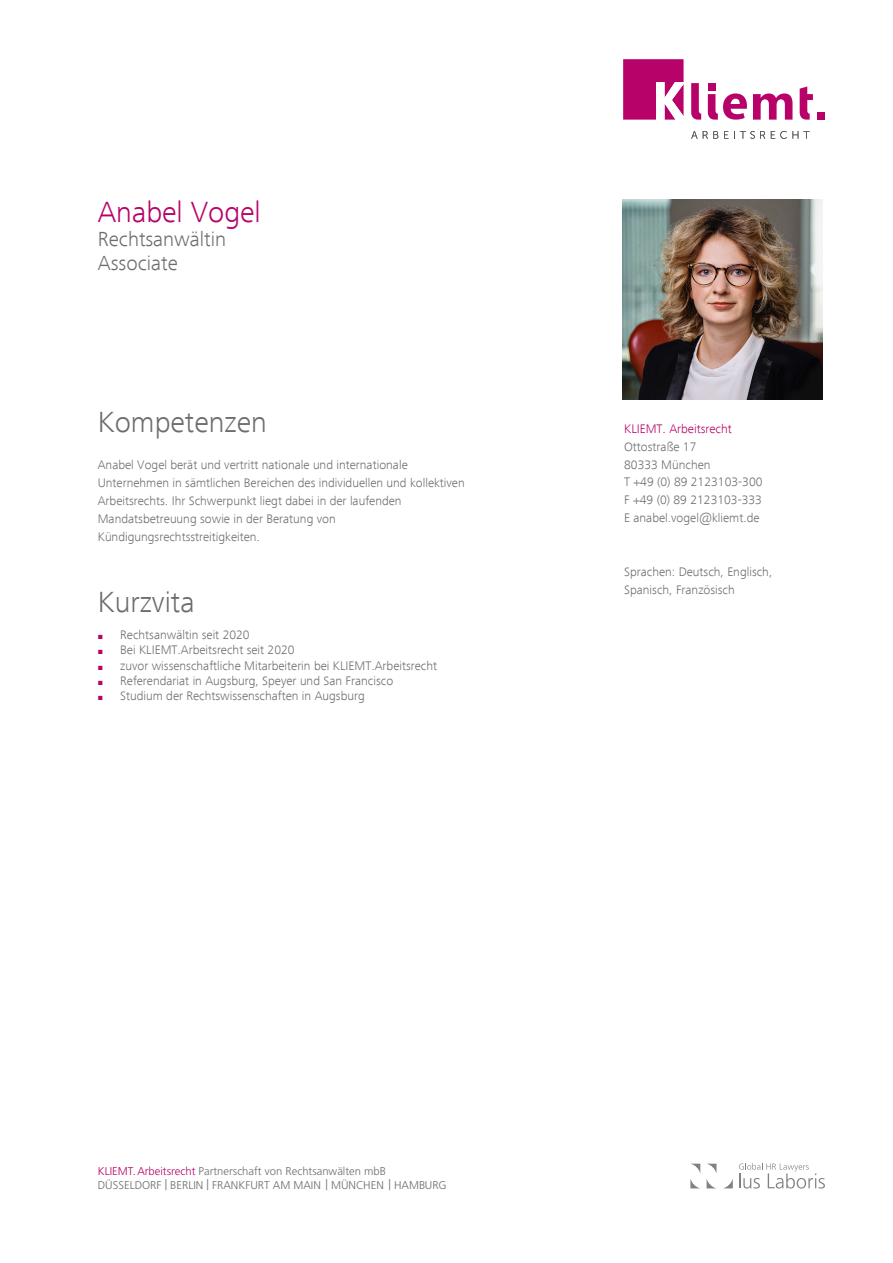
<style>
.page{position:relative;width:893px;height:1263px;background:#fff}
.page>*{position:absolute;margin:0;border:0;box-sizing:border-box;transform-origin:0 0}
.t1{font:300 30px "Frutiger Next Com";color:#6c6d70}
.t2{font:300 30px "Frutiger Next Com";color:#b70369}
.t3{font:300 21px/24px "Frutiger Next Com";color:#6c6d70}
.t4{font:300 12.75px/17.9px "Frutiger Next Com";color:#6c6d70}
.t5{font:300 12.75px "Frutiger Next Com";color:#b70369}
.t6{font:300 11.25px/13.5px "Frutiger";color:#6c6d70}
.s1{color:#b70369}
.s2{font-size:14.7px}
</style>
<div class="page">
<svg style="left:690px;top:1164px;width:10px;height:24px"></svg>
<svg style="left:724px;top:1179px;width:9px;height:9px"></svg>
<svg style="left:707px;top:1164px;width:9px;height:24px"></svg>
<svg style="left:739px;top:1163px;width:86px;height:25px"></svg>
<img style="left:623px;top:199px;width:199px;height:200px">
<svg style="left:691px;top:131px;width:27px;height:8px"></svg>
<svg style="left:724px;top:131px;width:4px;height:8px"></svg>
<svg style="left:734px;top:131px;width:31px;height:8px"></svg>
<svg style="left:771px;top:131px;width:39px;height:8px"></svg>
<svg style="left:753px;top:93px;width:39px;height:27px"></svg>
<svg style="left:691px;top:83px;width:10px;height:37px"></svg>
<svg style="left:800px;top:86px;width:13px;height:34px"></svg>
<div style="left:708px;top:83px;width:7px;height:8px;background:#b70369"></div>
<div style="left:817px;top:112px;width:8px;height:8px;background:#b70369"></div>
<svg style="left:708px;top:93px;width:39px;height:27px"></svg>
<svg style="left:623px;top:59px;width:61px;height:61px"></svg>
<h1 class="t2" style="left:98px;top:194px;width:164px">Anabel Vogel</h1>
<h2 class="t3" style="left:98px;top:227px;width:130px">Rechts an wältin<br>Associate</h2>
<h1 class="t1" style="left:98px;top:405px;width:171px">Kompetenzen</h1>
<p class="t4" style="left:98px;top:456px;width:368px">Anabel Vogel berät und vertritt nationale und internationale Unternehmen in sämtlichen Bereichen des individuellen und kollektiven Arbeitsrechts. Ihr Schwerpunkt liegt dabei in der laufenden Mandatsbetreuung sowie in der Beratung von Kündigungsrechtsstreitigkeiten.</p>
<h1 class="t1" style="left:98px;top:585px;width:98px">Kurzvita</h1>
<p class="t4" style="left:98px;top:626px;width:153px"><span class="s1">■</span> Rechtsanwältin seit 2020</p>
<p class="t4" style="left:98px;top:641px;width:198px"><span class="s1">■</span> Bei KLIEMT.Arbeitsrecht seit 2020</p>
<p class="t4" style="left:98px;top:656px;width:340px"><span class="s1">■</span> zuvor wissenschaftliche Mitarbeiterin bei KLIEMT.Arbeitsrecht</p>
<p class="t4" style="left:98px;top:672px;width:297px"><span class="s1">■</span> Referendariat in Augsburg, Speyer und San Francisco</p>
<p class="t4" style="left:98px;top:687px;width:268px"><span class="s1">■</span> Studium der Rechtswissenschaften in Augsburg</p>
<p class="t5" style="left:624px;top:421px;width:109px">KLIEMT. Arbeitsrecht</p>
<p class="t4" style="left:624px;top:437px;width:140px">Ottostraße 17<br>80333 München<br>T +49 (0) 89 2123103-300<br>F +49 (0) 89 2123103-333<br>E anabel.vogel@kliemt.de</p>
<p class="t4" style="left:624px;top:563px;width:150px">Sprachen: Deutsch, Englisch,<br>Spanisch, Französisch</p>
<p class="t6" style="left:98px;top:1164px;width:350px"><span class="s1">KLIEMT.Arbeitsrecht</span> Partnerschaft von Rechtsanwälten mbB<br>DÜSSELDORF <span class="s2">|</span> BERLIN <span class="s2">|</span> FRANKFURT AM MAIN <span class="s2">|</span> MÜNCHEN <span class="s2">|</span> HAMBURG</p>
</div>
